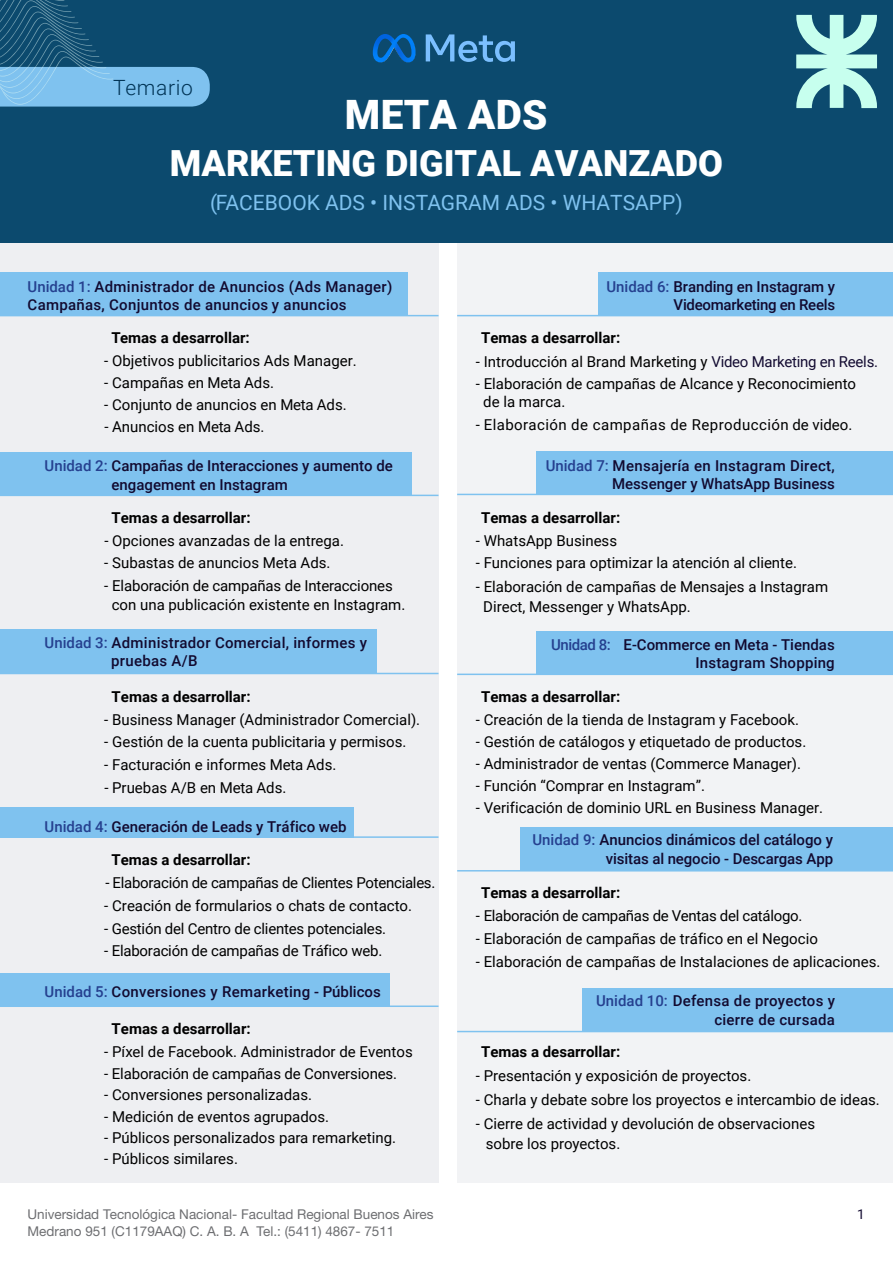
<style>
.page{position:relative;width:893px;height:1263px;background:#fff}
.page>*{position:absolute;margin:0;border:0;box-sizing:border-box;transform-origin:0 0}
.t1{font:900 40.5px "Roboto";letter-spacing:.01em;color:#fff}
.t2{font:900 36px "Roboto";color:#fff}
.t3{font:21px "Roboto";color:#7fc2ef}
.t4{font:300 21px "Roboto";letter-spacing:.03em;color:#013456}
.t5{font:15px/19.5px "Roboto";color:#000}
.t6{font:500 15px/18px "Roboto";color:#120a30;text-align:right}
.t7{font:500 15px/18px "Roboto";letter-spacing:.02em;color:#120a30}
.t8{font:700 15px "Roboto";color:#000}
.t9{font:15px "Roboto";letter-spacing:-.02em;color:#000}
.t10{font:15px "Roboto";letter-spacing:.03em;color:#000}
.t11{font:13.5px "Helvetica Neue LT 55 Rm";color:#6d6e71}
.t12{font:13.5px "Roboto";color:#120a30}
.s1{color:#25408f}
.s2{color:#120a30}
.s3{font-weight:500;color:#25408f}
.s4{font-weight:500;color:#120a30}
</style>
<div class="page">
<div style="left:0;top:0;width:893px;height:119px;background:#0c4a6e"></div>
<svg style="left:796px;top:15px;width:81px;height:93px"></svg>
<div style="left:0;top:119px;width:438px;height:1063px;background:#eeeff2"></div>
<div style="left:457px;top:119px;width:436px;height:1063px;background:#f2f3f5"></div>
<svg style="left:0;top:0;width:210px;height:107px"></svg>
<div style="left:0;top:113px;width:893px;height:129px;background:#0c4a6e"></div>
<div style="left:0;top:272px;width:407px;height:44px;background:#7fc2ef"></div>
<div style="left:537px;top:451px;width:356px;height:43px;background:#7fc2ef"></div>
<div style="left:537px;top:631px;width:356px;height:44px;background:#7fc2ef"></div>
<div style="left:521px;top:827px;width:372px;height:44px;background:#7fc2ef"></div>
<div style="left:583px;top:988px;width:310px;height:44px;background:#7fc2ef"></div>
<div style="left:0;top:452px;width:411px;height:44px;background:#7fc2ef"></div>
<div style="left:0;top:808px;width:353px;height:30px;background:#7fc2ef"></div>
<div style="left:0;top:629px;width:377px;height:43px;background:#7fc2ef"></div>
<div style="left:0;top:973px;width:389px;height:33px;background:#7fc2ef"></div>
<hr style="left:0;top:315px;width:438px;height:1px;background:#7fc2ef">
<hr style="left:457px;top:494px;width:436px;height:1px;background:#7fc2ef">
<div style="left:598px;top:272px;width:295px;height:44px;background:#7fc2ef"></div>
<hr style="left:457px;top:315px;width:436px;height:1px;background:#7fc2ef">
<hr style="left:457px;top:674px;width:436px;height:1px;background:#7fc2ef">
<hr style="left:457px;top:870px;width:436px;height:1px;background:#7fc2ef">
<hr style="left:457px;top:1031px;width:436px;height:1px;background:#7fc2ef">
<hr style="left:0;top:495px;width:438px;height:1px;background:#7fc2ef">
<hr style="left:0;top:836px;width:438px;height:2px;background:#7fc2ef">
<hr style="left:0;top:673px;width:438px;height:1px;background:#7fc2ef">
<hr style="left:0;top:1005px;width:438px;height:2px;background:#7fc2ef">
<img style="left:373px;top:34px;width:43px;height:28px">
<svg style="left:426px;top:34px;width:89px;height:28px"></svg>
<h3 class="t4" style="left:113px;top:73px;width:81px">Temario</h3>
<h1 class="t1" style="left:345px;top:86px;width:204px">META ADS</h1>
<h2 class="t2" style="left:170px;top:137px;width:554px">MARKETING DIGITAL AVANZADO</h2>
<h3 class="t3" style="left:210px;top:188px;width:474px">(FACEBOOK ADS • INSTAGRAM ADS • WHATSAPP)</h3>
<p class="t7" style="left:28px;top:277px;width:366px"><span class="s1">Unidad 1:</span> Administrador de Anuncios (Ads Manager)<br>Campañas, Conjuntos de anuncios y anuncios</p>
<p class="t8" style="left:112px;top:327px;width:140px">Temas a desarrollar:</p>
<p class="t5" style="left:104px;top:372px;width:171px">- Campañas en Meta Ads.</p>
<p class="t5" style="left:104px;top:394px;width:244px">- Conjunto de anuncios en Meta Ads.</p>
<p class="t5" style="left:104px;top:416px;width:162px">- Anuncios en Meta Ads.</p>
<p class="t5" style="left:104px;top:350px;width:254px">- Objetivos publicitarios Ads Manager.</p>
<p class="t6" style="left:112px;top:455px;width:283px;line-height:19.5px;text-align:left;text-indent:-67px"><span class="s1">Unidad 2:</span> Campañas de Interacciones y aumento de engagement en Instagram</p>
<p class="t8" style="left:112px;top:507px;width:141px">Temas a desarrollar:</p>
<p class="t5" style="left:104px;top:530px;width:241px">- Opciones avanzadas de la entrega.</p>
<p class="t5" style="left:104px;top:553px;width:228px">- Subastas de anuncios Meta Ads.</p>
<p class="t5" style="left:112px;top:575px;width:295px;text-indent:-7px">- Elaboración de campañas de Interacciones con una publicación existente en Instagram.</p>
<p class="t7" style="left:111px;top:633px;width:258px;text-indent:-66px"><span class="s1">Unidad 3:</span> Administrador Comercial, informes y pruebas A/B</p>
<p class="t8" style="left:112px;top:686px;width:141px">Temas a desarrollar:</p>
<p class="t5" style="left:104px;top:709px;width:317px">- Business Manager (Administrador Comercial).</p>
<p class="t5" style="left:104px;top:754px;width:234px">- Facturación e informes Meta Ads.</p>
<p class="t5" style="left:104px;top:777px;width:184px">- Pruebas A/B en Meta Ads.</p>
<p class="t5" style="left:104px;top:732px;width:304px">- Gestión de la cuenta publicitaria y permisos.</p>
<p class="t6" style="left:45px;top:817px;width:304px"><span class="s1">Unidad 4:</span> Generación de Leads y Tráfico web</p>
<p class="t8" style="left:112px;top:849px;width:141px">Temas a desarrollar:</p>
<p class="t9" style="left:105px;top:872px;width:332px">- Elaboración de campañas de Clientes Potenciales.</p>
<p class="t5" style="left:104px;top:918px;width:283px">- Gestión del Centro de clientes potenciales.</p>
<p class="t5" style="left:104px;top:941px;width:280px">- Elaboración de campañas de Tráfico web.</p>
<p class="t5" style="left:104px;top:895px;width:309px">- Creación de formularios o chats de contacto.</p>
<p class="t7" style="left:45px;top:982px;width:338px"><span class="s1">Unidad 5:</span> Conversiones y Remarketing - Públicos</p>
<p class="t8" style="left:112px;top:1018px;width:141px">Temas a desarrollar:</p>
<p class="t5" style="left:104px;top:1042px;width:310px">- Píxel de Facebook. Administrador de Eventos</p>
<p class="t5" style="left:104px;top:1063px;width:294px">- Elaboración de campañas de Conversiones.</p>
<p class="t5" style="left:104px;top:1084px;width:209px">- Conversiones personalizadas.</p>
<p class="t5" style="left:104px;top:1106px;width:226px">- Medición de eventos agrupados.</p>
<p class="t5" style="left:104px;top:1127px;width:293px">- Públicos personalizados para remarketing.</p>
<p class="t5" style="left:104px;top:1149px;width:135px">- Públicos similares.</p>
<p class="t6" style="left:606px;top:277px;width:230px"><span class="s1">Unidad 6:</span> Branding en Instagram y<br>Videomarketing en Reels</p>
<p class="t8" style="left:481px;top:327px;width:141px">Temas a desarrollar:</p>
<p class="t5" style="left:483px;top:374px;width:374px;line-height:18px;text-indent:-7px">- Elaboración de campañas de Alcance y Reconocimiento de la marca.</p>
<p class="t5" style="left:476px;top:352px;width:404px">- Introducción al Brand Marketing y <span class="s2">Video Marketing en Reels.</span></p>
<p class="t10" style="left:476px;top:414px;width:378px">- Elaboración de campañas de Reproducción de video.</p>
<p class="t6" style="left:546px;top:456px;width:291px"><span class="s1">Unidad 7:</span> Mensajería en Instagram Direct,<br>Messenger y WhatsApp Business</p>
<p class="t8" style="left:481px;top:507px;width:141px">Temas a desarrollar:</p>
<p class="t5" style="left:476px;top:530px;width:143px">- WhatsApp Business</p>
<p class="t5" style="left:476px;top:553px;width:323px">- Funciones para optimizar la atención al cliente.</p>
<p class="t5" style="left:483px;top:577px;width:346px;text-indent:-7px">- Elaboración de campañas de Mensajes a Instagram<br>Direct, Messenger y WhatsApp.</p>
<p class="t6" style="left:551px;top:635px;width:285px"><span class="s1">Unidad 8:</span> E-Commerce en Meta - Tiendas<br>Instagram Shopping</p>
<p class="t8" style="left:481px;top:686px;width:141px">Temas a desarrollar:</p>
<p class="t5" style="left:476px;top:709px;width:325px">- Creación de la tienda de Instagram y Facebook.</p>
<p class="t5" style="left:476px;top:731px;width:332px">- Gestión de catálogos y etiquetado de productos.</p>
<p class="t5" style="left:476px;top:753px;width:327px">- Administrador de ventas (Commerce Manager).</p>
<p class="t5" style="left:476px;top:775px;width:231px">- Función “Comprar en Instagram”.</p>
<p class="t5" style="left:532px;top:791px;width:302px;line-height:32.4px;text-indent:-57px">- Verificación de dominio URL en Business Manager.<br><span class="s3">Unidad 9:</span> <span class="s4">Anuncios dinámicos del catálogo y</span></p>
<p class="t6" style="left:606px;top:849px;width:229px">visitas al negocio - Descargas App</p>
<p class="t8" style="left:481px;top:883px;width:141px">Temas a desarrollar:</p>
<p class="t9" style="left:476px;top:905px;width:328px">- Elaboración de campañas de Ventas del catálogo.</p>
<p class="t5" style="left:476px;top:929px;width:344px">- Elaboración de campañas de tráfico en el Negocio</p>
<p class="t5" style="left:476px;top:952px;width:406px">- Elaboración de campañas de Instalaciones de aplicaciones.</p>
<p class="t7" style="left:596px;top:990px;width:240px;line-height:19.5px;text-align:right"><span class="s1">Unidad 10:</span> Defensa de proyectos y cierre de cursada</p>
<p class="t8" style="left:481px;top:1041px;width:141px">Temas a desarrollar:</p>
<p class="t5" style="left:476px;top:1065px;width:277px">- Presentación y exposición de proyectos.</p>
<p class="t5" style="left:476px;top:1089px;width:406px">- Charla y debate sobre los proyectos e intercambio de ideas.</p>
<p class="t5" style="left:486px;top:1113px;width:331px;line-height:20.2px;text-indent:-10px">- Cierre de actividad y devolución de observaciones sobre los proyectos.</p>
<p class="t11" style="left:28px;top:1206px;width:408px">Universidad Tecnológica Nacional- Facultad Regional Buenos Aires</p>
<p class="t12" style="left:857px;top:1205px;width:9px">1</p>
<p class="t11" style="left:28px;top:1222px;width:368px">Medrano 951 (C1179AAQ) C. A. B. A Tel.: (5411) 4867- 7511</p>
</div>
